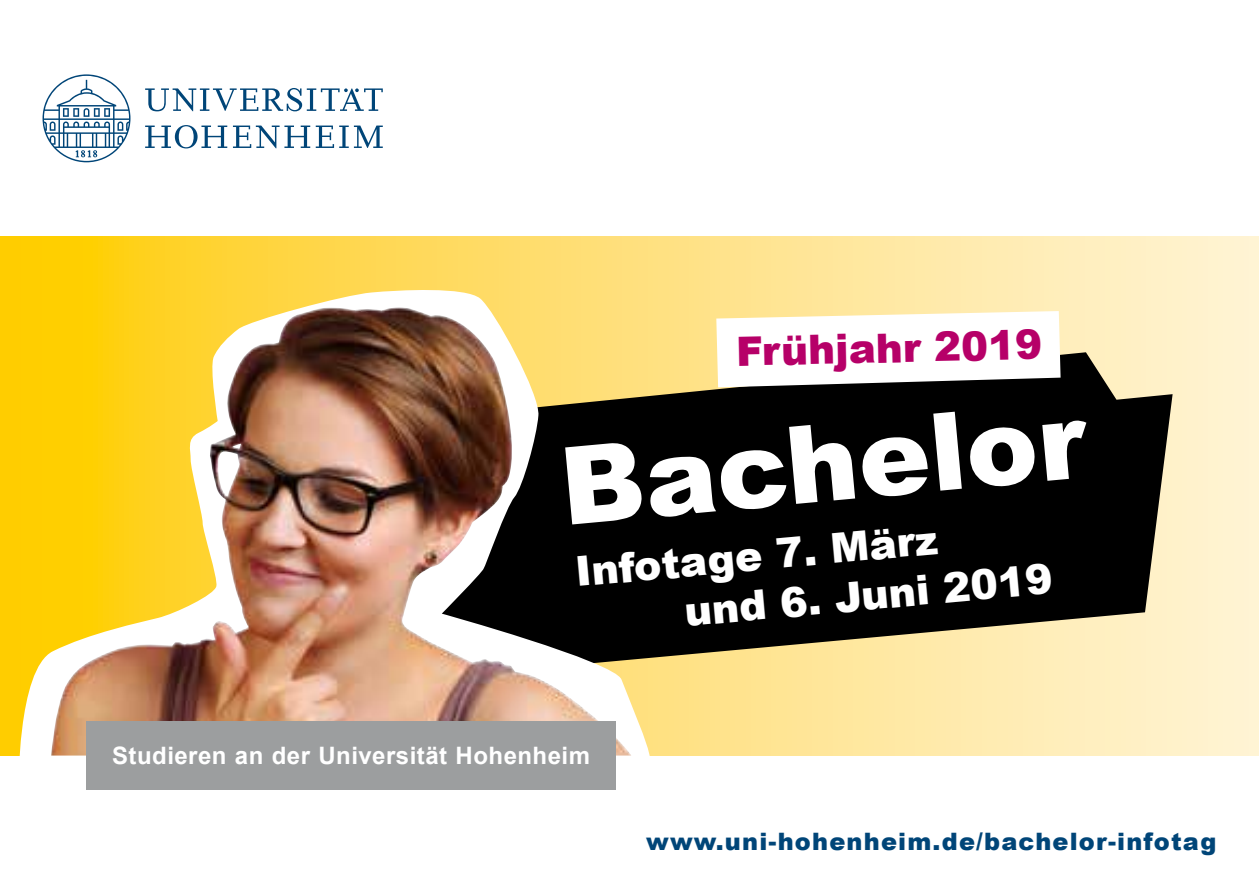
<style>
.page{position:relative;width:1259px;height:893px;background:#fff}
.page>*{position:absolute;margin:0;border:0;box-sizing:border-box;transform-origin:0 0}
.t1{font:900 108px "Arial";color:#fff}
.t2{font:900 41.1px/48.9px "Arial";color:#fff}
.t3{font:900 40.5px "Arial";color:#b60068}
.t4{font:900 24px "Arial";letter-spacing:.05em;color:#004578}
.t5{font:700 24px "Arial";letter-spacing:.02em;color:#fff}
</style>
<div class="page">
<svg style="left:43px;top:74px;width:340px;height:88px"></svg>
<div style="left:0;top:237px;width:1259px;height:519px;background:linear-gradient(to right,#ffcc0b,#fff4e1)"></div>
<svg style="left:651px;top:352px;width:521px;height:326px;background:#332f23"></svg>
<svg style="left:716px;top:311px;width:344px;height:76px"></svg>
<svg style="left:17px;top:286px;width:634px;height:504px"></svg>
<img style="left:51px;top:305px;width:580px;height:450px">
<div style="left:87px;top:721px;width:528px;height:69px;background:#9c9e9f"></div>
<h3 class="t3" style="left:736px;top:321px;width:308px;rotate:-1deg">Frühjahr 2019</h3>
<h1 class="t1" style="left:554px;top:407px;width:528px;rotate:-5deg">Bachelor</h1>
<h2 class="t2" style="left:678px;top:537px;width:371px;text-indent:-105px;rotate:-5deg">Infotage 7. März<br>und 6. Juni 2019</h2>
<p class="t5" style="left:112px;top:740px;width:479px">Studieren an der Universität Hohenheim</p>
<p class="t4" style="left:646px;top:824px;width:572px">www.uni-hohenheim.de/bachelor-infotag</p>
</div>
